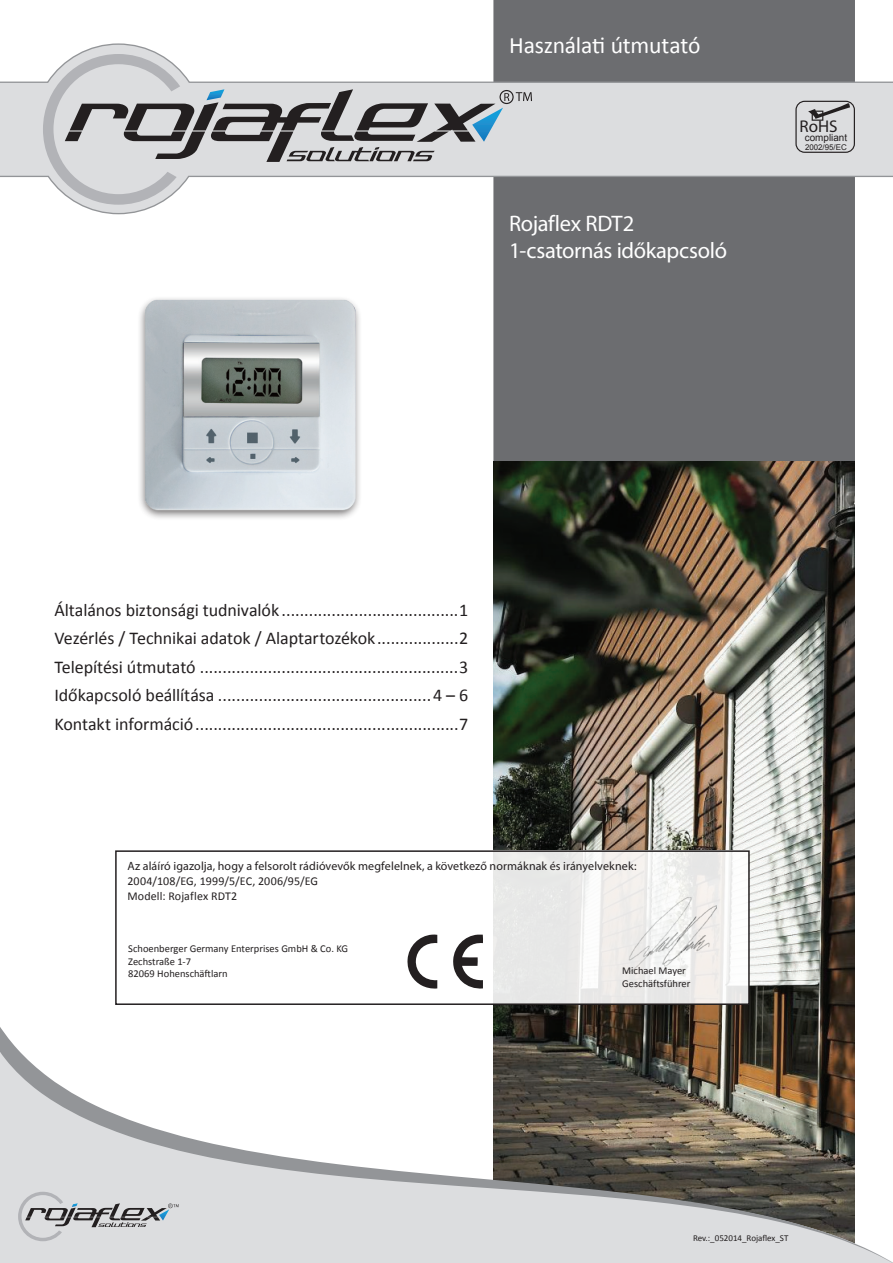
<style>
.page{position:relative;width:893px;height:1263px;background:#fff}
.page>*{position:absolute;margin:0;border:0;box-sizing:border-box;transform-origin:0 0}
.t1{font:23.55px "Calibri";letter-spacing:-.01em;color:#fff}
.t2{font:22.5px/27px "Myriad Pro";letter-spacing:-.015em;color:#fff}
.t3{font:18px/28.5px "Calibri";letter-spacing:-.005em;color:#231f20;text-align:justify}
.t4{font:16.95px "Myriad Pro";color:#231f20}
.t5{font:12px "Myriad Pro";letter-spacing:.01em;color:#231f20}
.t6{font:12px/15px "Calibri";letter-spacing:.01em;color:#231f20}
.t7{font:10.5px/12.6px "Calibri";color:#231f20}
.t8{font:9.9px "Arial";color:#231f20}
.t9{font:9px "Calibri";color:#231f20}
.t10{font:7.95px "Arial";color:#231f20}
</style>
<div class="page">
<div style="left:493px;top:0;width:362px;height:461px;background:#6c6d70"></div>
<img style="left:493px;top:461px;width:362px;height:532px">
<svg style="left:0;top:43px;width:893px;height:172px"></svg>
<svg style="left:0;top:993px;width:893px;height:270px"></svg>
<svg style="left:118px;top:853px;width:629px;height:149px"></svg>
<div style="left:115px;top:850px;width:635px;height:155px;border:2px solid #231f20"></div>
<img style="left:139px;top:298px;width:221px;height:220px">
<svg style="left:453px;top:934px;width:30px;height:55px"></svg>
<svg style="left:407px;top:934px;width:30px;height:55px"></svg>
<svg style="left:43px;top:54px;width:489px;height:151px"></svg>
<svg style="left:18px;top:1192px;width:161px;height:49px;background:#c1c2c4"></svg>
<img style="left:617px;top:897px;width:100px;height:84px">
<svg style="left:795px;top:101px;width:60px;height:52px;background:#c2c2c4"></svg>
<h1 class="t1" style="left:509px;top:30px;width:193px">Használati útmutató</h1>
<p class="t2" style="left:509px;top:209px;width:219px">Rojaflex RDT2<br>1-csatornás időkapcsoló</p>
<p class="t4" style="left:800px;top:116px;width:39px">RoHS</p>
<p class="t8" style="left:805px;top:131px;width:44px">compliant</p>
<p class="t10" style="left:805px;top:142px;width:43px">2002/95/EC</p>
<p class="t3" style="left:54px;top:595px;width:416px">Általános biztonsági tudnivalók .......................................1<br>Vezérlés / Technikai adatok / Alaptartozékok..................2<br>Telepítési útmutató .........................................................3<br>Időkapcsoló beállítása ...............................................4 – 6<br>Kontakt információ..........................................................7</p>
<p class="t5" style="left:127px;top:858px;width:511px">Az aláíró igazolja, hogy a felsorolt rádióvevők megfelelnek, a következő normáknak és irányelveknek:</p>
<p class="t6" style="left:127px;top:873px;width:192px">2004/108/EG, 1999/5/EC, 2006/95/EG<br>Modell: Rojaflex RDT2</p>
<p class="t7" style="left:128px;top:942px;width:221px">Schoenberger Germany Enterprises GmbH &amp; Co. KG<br>Zechstraße 1-7<br>82069 Hohenschäftlarn</p>
<p class="t7" style="left:622px;top:964px;width:70px">Michael Mayer<br>Geschäftsführer</p>
<p class="t9" style="left:693px;top:1232px;width:97px">Rev.:_052014_Rojaflex_ST</p>
</div>
